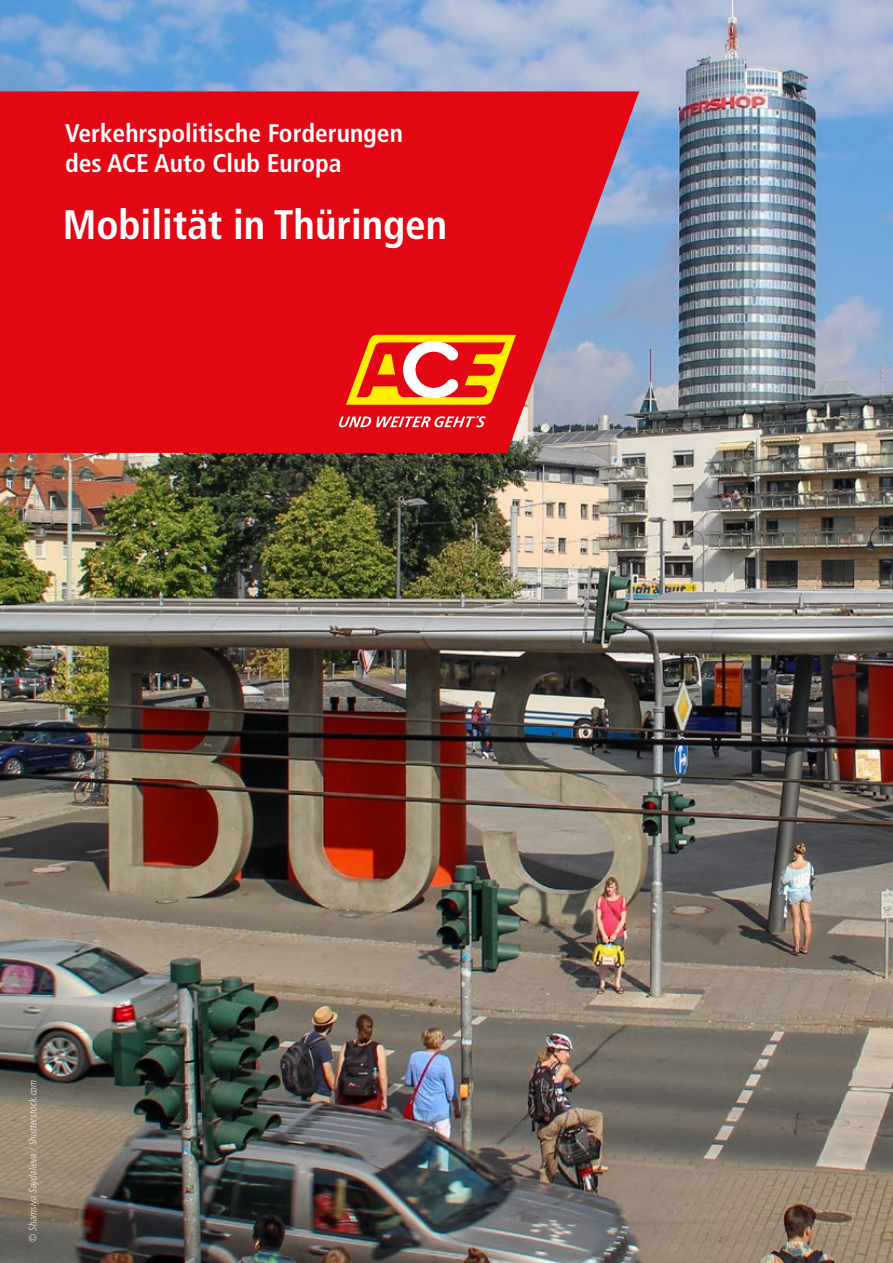
<style>
.page{position:relative;width:893px;height:1263px;background:#fff}
.page>*{position:absolute;margin:0;border:0;box-sizing:border-box;transform-origin:0 0}
.t1{font:700 condensed 41.25px "Frutiger LT Pro";color:#fff}
.t2{font:700 condensed 25.5px/30px "Frutiger LT Pro";color:#fff}
.t3{font:italic 300 condensed 10.5px "Frutiger LT Pro";letter-spacing:-.005em;color:#fff}
</style>
<div class="page">
<img style="left:0;top:0;width:893px;height:1263px">
<svg style="left:0;top:91px;width:639px;height:362px;background:#da1725"></svg>
<svg style="left:346px;top:335px;width:170px;height:70px;background:#ef7228"></svg>
<svg style="left:339px;top:416px;width:147px;height:11px"></svg>
<p class="t2" style="left:65px;top:118px;width:339px">Verkehrspolitische Forderungen des ACE Auto Club Europa</p>
<h1 class="t1" style="left:63px;top:201px;width:386px">Mobilität in Thüringen</h1>
<p class="t3" style="left:27px;top:1242px;width:164px;rotate:-90deg">© Shamsiya Saydalieva / Shutterstock.com</p>
</div>
